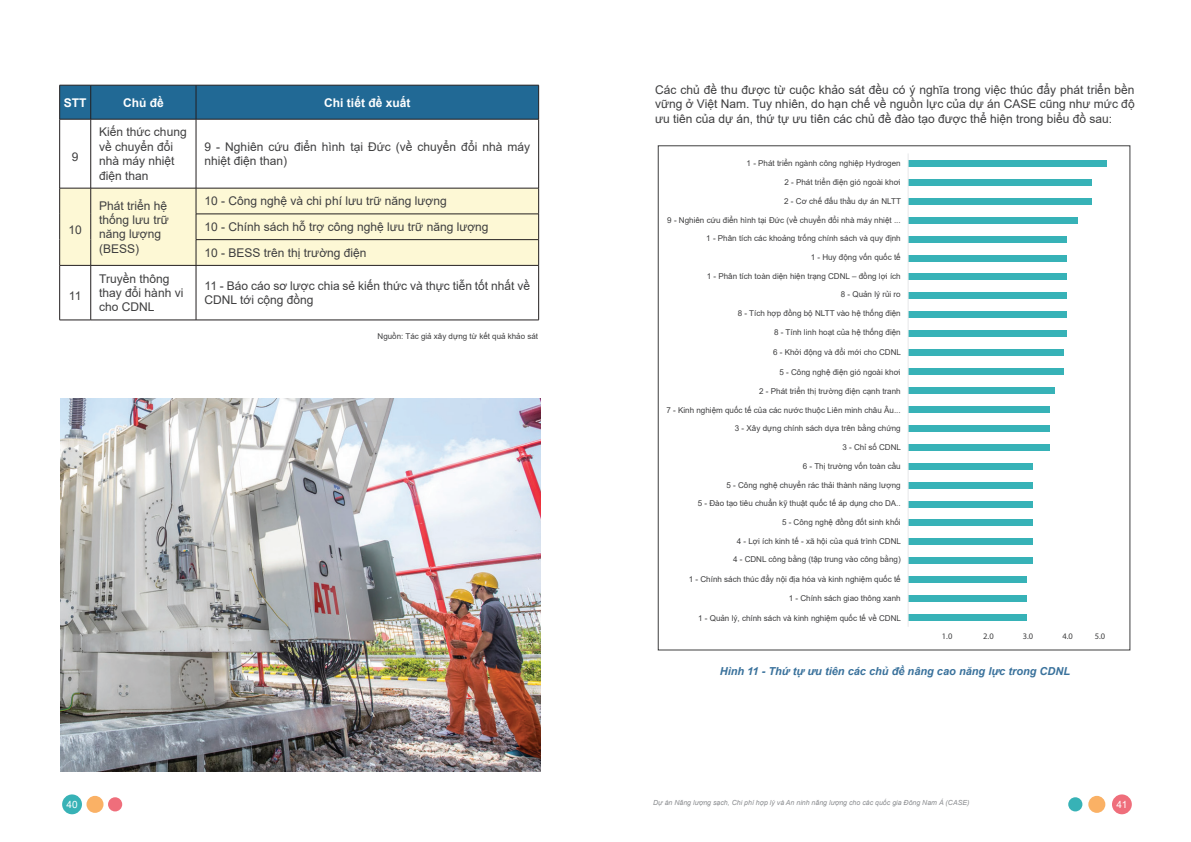
<style>
.page{position:relative;width:1191px;height:842px;background:#fff}
.page>*{position:absolute;margin:0;border:0;box-sizing:border-box;transform-origin:0 0}
.t1{font:12px/14.4px "Arial";color:#3e3e3f}
.t2{font:700 12px "Arial";color:#fff}
.t3{font:italic 700 11px "Arial";color:#3a729c}
.t4{font:10px "Arial";color:#fff}
.t5{font:8.5px "Myriad Pro";color:#3e3e3f}
.t6{font:8.1px "Arial";color:#3e3e3f}
.t7{font:8px "Arial";color:#3e3e3f}
.t8{font:italic 7px "Arial";color:#8b8d90}
</style>
<div class="page">
<div style="left:62px;top:794px;width:20px;height:20px;background:#37b2b6;border-radius:50%"></div>
<div style="left:1068px;top:797px;width:14px;height:14px;background:#37b2b6;border-radius:50%"></div>
<div style="left:86px;top:796px;width:17px;height:17px;background:#fab165;border-radius:50%"></div>
<div style="left:1088px;top:796px;width:17px;height:17px;background:#fab165;border-radius:50%"></div>
<div style="left:108px;top:797px;width:14px;height:14px;background:#ef6e7b;border-radius:50%"></div>
<div style="left:1112px;top:794px;width:19px;height:20px;background:#ef6e7b;border-radius:50%"></div>
<img style="left:61px;top:398px;width:479px;height:373px">
<div style="left:60px;top:86px;width:478px;height:33px;background:#216995"></div>
<hr style="left:60px;top:85px;width:31px;height:1px;background:#231f20">
<hr style="left:59px;top:85px;width:1px;height:34px;background:#231f20">
<hr style="left:91px;top:85px;width:105px;height:1px;background:#231f20">
<hr style="left:91px;top:85px;width:1px;height:34px;background:#231f20">
<hr style="left:196px;top:85px;width:343px;height:1px;background:#231f20">
<hr style="left:196px;top:85px;width:1px;height:34px;background:#231f20">
<hr style="left:538px;top:85px;width:1px;height:34px;background:#231f20">
<hr style="left:60px;top:119px;width:31px;height:1px;background:#231f20">
<hr style="left:91px;top:119px;width:105px;height:1px;background:#231f20">
<hr style="left:196px;top:119px;width:343px;height:1px;background:#231f20">
<hr style="left:59px;top:119px;width:1px;height:69px;background:#231f20">
<hr style="left:91px;top:119px;width:1px;height:69px;background:#231f20">
<hr style="left:196px;top:119px;width:1px;height:69px;background:#231f20">
<hr style="left:538px;top:119px;width:1px;height:69px;background:#231f20">
<div style="left:59px;top:188px;width:480px;height:77px;background:#fdf8d5"></div>
<hr style="left:60px;top:265px;width:31px;height:1px;background:#231f20">
<hr style="left:59px;top:265px;width:1px;height:55px;background:#231f20">
<hr style="left:91px;top:265px;width:105px;height:1px;background:#231f20">
<hr style="left:91px;top:265px;width:1px;height:55px;background:#231f20">
<hr style="left:196px;top:265px;width:343px;height:1px;background:#231f20">
<hr style="left:196px;top:265px;width:1px;height:55px;background:#231f20">
<hr style="left:538px;top:265px;width:1px;height:55px;background:#231f20">
<hr style="left:60px;top:320px;width:31px;height:1px;background:#231f20">
<hr style="left:91px;top:320px;width:105px;height:1px;background:#231f20">
<hr style="left:196px;top:320px;width:343px;height:1px;background:#231f20">
<div style="left:908px;top:614px;width:118px;height:7px;background:#37b2b7"></div>
<div style="left:908px;top:595px;width:118px;height:7px;background:#37b2b7"></div>
<div style="left:908px;top:576px;width:118px;height:7px;background:#37b2b7"></div>
<div style="left:908px;top:557px;width:124px;height:7px;background:#37b2b7"></div>
<div style="left:908px;top:538px;width:124px;height:7px;background:#37b2b7"></div>
<div style="left:908px;top:519px;width:124px;height:7px;background:#37b2b7"></div>
<div style="left:908px;top:500px;width:124px;height:7px;background:#37b2b7"></div>
<div style="left:908px;top:482px;width:124px;height:7px;background:#37b2b7"></div>
<div style="left:908px;top:463px;width:124px;height:7px;background:#37b2b7"></div>
<div style="left:908px;top:444px;width:141px;height:7px;background:#37b2b7"></div>
<div style="left:908px;top:425px;width:141px;height:7px;background:#37b2b7"></div>
<div style="left:908px;top:406px;width:141px;height:7px;background:#37b2b7"></div>
<div style="left:908px;top:387px;width:146px;height:7px;background:#37b2b7"></div>
<div style="left:908px;top:368px;width:155px;height:7px;background:#37b2b7"></div>
<div style="left:908px;top:349px;width:155px;height:7px;background:#37b2b7"></div>
<div style="left:908px;top:330px;width:158px;height:7px;background:#37b2b7"></div>
<div style="left:908px;top:311px;width:158px;height:7px;background:#37b2b7"></div>
<div style="left:908px;top:292px;width:158px;height:7px;background:#37b2b7"></div>
<div style="left:908px;top:273px;width:158px;height:7px;background:#37b2b7"></div>
<div style="left:908px;top:255px;width:158px;height:7px;background:#37b2b7"></div>
<div style="left:908px;top:236px;width:158px;height:7px;background:#37b2b7"></div>
<div style="left:908px;top:217px;width:169px;height:7px;background:#37b2b7"></div>
<div style="left:908px;top:198px;width:184px;height:7px;background:#37b2b7"></div>
<div style="left:908px;top:179px;width:184px;height:7px;background:#37b2b7"></div>
<div style="left:908px;top:160px;width:198px;height:7px;background:#37b2b7"></div>
<hr style="left:907px;top:153px;width:1px;height:474px;background:#e6e7e9">
<h1 class="t2" style="left:64px;top:94px;width:24px">STT</h1>
<h1 class="t2" style="left:123px;top:94px;width:42px">Chủ đề</h1>
<h1 class="t2" style="left:324px;top:94px;width:88px">Chi tiết đề xuất</h1>
<h1 class="t1" style="left:72px;top:149px;width:8px">9</h1>
<h1 class="t1" style="left:69px;top:222px;width:15px">10</h1>
<h1 class="t1" style="left:69px;top:288px;width:14px">11</h1>
<h1 class="t1" style="left:99px;top:125px;width:89px">Kiến thức chung về chuyển đổi nhà máy nhiệt điện than</h1>
<h1 class="t1" style="left:204px;top:139px;width:327px">9 - Nghiên cứu điển hình tại Đức (về chuyển đổi nhà máy nhiệt điện than)</h1>
<h1 class="t1" style="left:99px;top:198px;width:71px">Phát triển hệ thống lưu trữ năng lượng (BESS)</h1>
<h1 class="t1" style="left:204px;top:188px;width:285px;line-height:25.7px">10 - Công nghệ và chi phí lưu trữ năng lượng<br>10 - Chính sách hỗ trợ công nghệ lưu trữ năng lượng<br>10 - BESS trên thị trường điện</h1>
<h1 class="t1" style="left:99px;top:271px;width:86px">Truyền thông thay đổi hành vi cho CDNL</h1>
<h1 class="t1" style="left:204px;top:278px;width:327px">11 - Báo cáo sơ lược chia sẻ kiến thức và thực tiễn tốt nhất về<br>CDNL tới cộng đồng</h1>
<p class="t7" style="left:377px;top:331px;width:162px">Nguồn: Tác giả xây dựng từ kết quả khảo sát</p>
<h1 class="t1" style="left:655px;top:82px;width:481px;text-align:justify">Các chủ đề thu được từ cuộc khảo sát đều có ý nghĩa trong việc thúc đẩy phát triển bền vững ở Việt Nam. Tuy nhiên, do hạn chế về nguồn lực của dự án CASE cũng như mức độ ưu tiên của dự án, thứ tự ưu tiên các chủ đề đào tạo được thể hiện trong biểu đồ sau:</h1>
<p class="t6" style="left:746px;top:158px;width:156px">1 - Phát triển ngành công nghiệp Hydrogen</p>
<p class="t6" style="left:784px;top:177px;width:118px">2 - Phát triển điện gió ngoài khơi</p>
<p class="t6" style="left:784px;top:195px;width:118px">2 - Cơ chế đấu thầu dự án NLTT</p>
<p class="t6" style="left:667px;top:214px;width:235px">9 - Nghiên cứu điển hình tại Đức (về chuyển đổi nhà máy nhiệt ...</p>
<p class="t6" style="left:706px;top:233px;width:196px">1 - Phân tích các khoảng trống chính sách và quy định</p>
<p class="t6" style="left:810px;top:251px;width:92px">1 - Huy động vốn quốc tế</p>
<p class="t6" style="left:706px;top:270px;width:196px">1 - Phân tích toàn diện hiện trạng CDNL – đồng lợi ích</p>
<p class="t6" style="left:840px;top:289px;width:62px">8 - Quản lý rủi ro</p>
<p class="t6" style="left:737px;top:307px;width:164px">8 - Tích hợp đồng bộ NLTT vào hệ thống điện</p>
<p class="t6" style="left:774px;top:327px;width:128px">8 - Tính linh hoạt của hệ thống điện</p>
<p class="t6" style="left:773px;top:347px;width:129px">6 - Khởi động và đổi mới cho CDNL</p>
<p class="t6" style="left:779px;top:366px;width:123px">5 - Công nghệ điện gió ngoài khơi</p>
<p class="t6" style="left:759px;top:386px;width:143px">2 - Phát triển thị trường điện cạnh tranh</p>
<p class="t6" style="left:666px;top:404px;width:236px">7 - Kinh nghiệm quốc tế của các nước thuộc Liên minh châu Âu...</p>
<p class="t6" style="left:735px;top:423px;width:167px">3 - Xây dựng chính sách dựa trên bằng chứng</p>
<p class="t6" style="left:842px;top:442px;width:60px">3 - Chỉ số CDNL</p>
<p class="t6" style="left:803px;top:460px;width:99px">6 - Thị trường vốn toàn cầu</p>
<p class="t6" style="left:726px;top:479px;width:176px">5 - Công nghệ chuyển rác thải thành năng lượng</p>
<p class="t6" style="left:698px;top:498px;width:204px">5 - Đào tạo tiêu chuẩn kỹ thuật quốc tế áp dụng cho DA..</p>
<p class="t6" style="left:782px;top:516px;width:120px">5 - Công nghệ đồng đốt sinh khối</p>
<p class="t6" style="left:736px;top:535px;width:166px">4 - Lợi ích kinh tế - xã hội của quá trình CDNL</p>
<p class="t6" style="left:733px;top:554px;width:169px">4 - CDNL công bằng (tập trung vào công bằng)</p>
<p class="t6" style="left:689px;top:573px;width:213px">1 - Chính sách thúc đẩy nội địa hóa và kinh nghiệm quốc tế</p>
<p class="t6" style="left:788px;top:593px;width:113px">1 - Chính sách giao thông xanh</p>
<p class="t6" style="left:698px;top:612px;width:204px">1 - Quản lý, chính sách và kinh nghiệm quốc tế về CDNL</p>
<p class="t5" style="left:942px;top:631px;width:12px">1.0</p>
<p class="t5" style="left:983px;top:631px;width:12px">2.0</p>
<p class="t5" style="left:1022px;top:631px;width:12px">3.0</p>
<p class="t5" style="left:1062px;top:631px;width:12px">4.0</p>
<p class="t5" style="left:1094px;top:631px;width:12px">5.0</p>
<h2 class="t3" style="left:720px;top:664px;width:352px">Hình 11 - Thứ tự ưu tiên các chủ đề nâng cao năng lực trong CDNL</h2>
<p class="t4" style="left:66px;top:797px;width:13px">40</p>
<p class="t8" style="left:653px;top:798px;width:317px">Dự án Năng lượng sạch, Chi phí hợp lý và An ninh năng lượng cho các quốc gia Đông Nam Á (CASE)</p>
<p class="t4" style="left:1116px;top:797px;width:13px">41</p>
</div>
